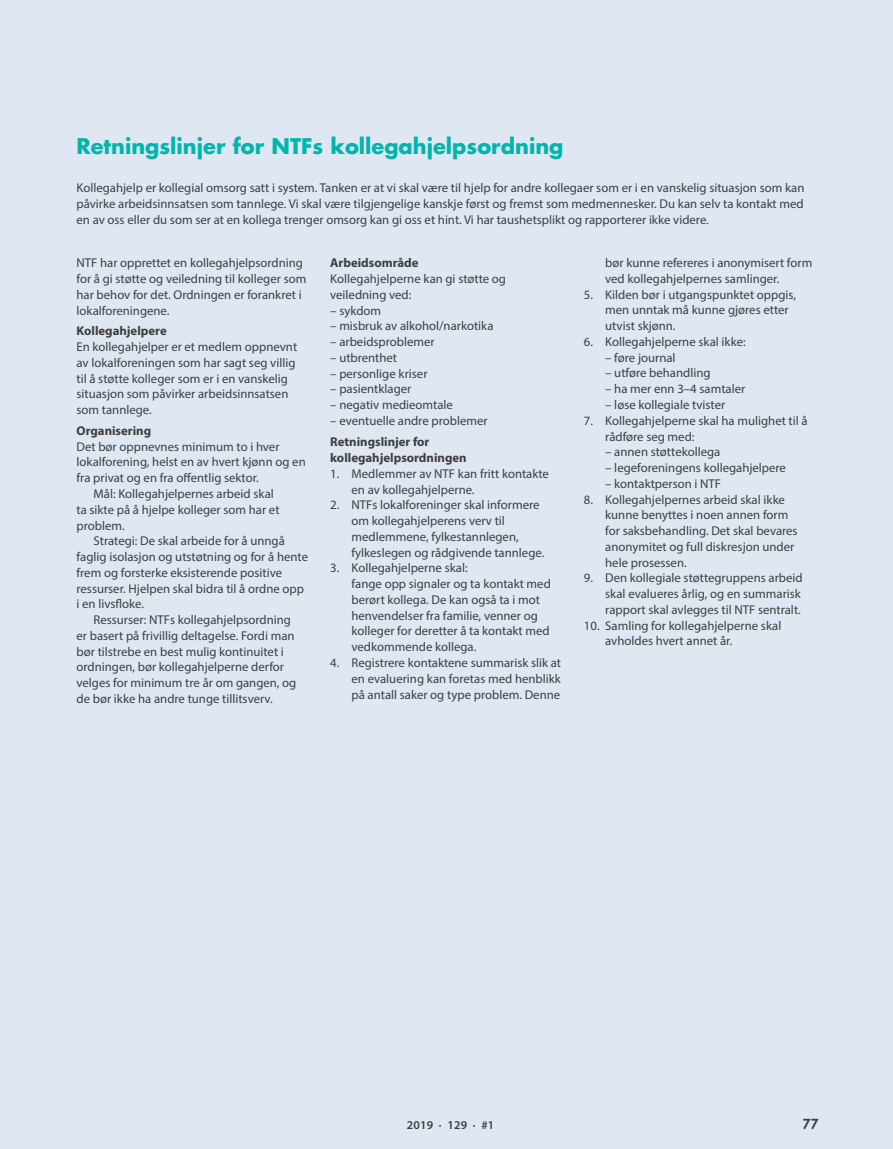
<style>
.page{position:relative;width:893px;height:1149px;background:#fff}
.page>*{position:absolute;margin:0;border:0;box-sizing:border-box;transform-origin:0 0}
.t1{font:700 21px "Futura Std";color:#00b5ae}
.t2{font:800 13.5px "Futura Std";color:#3e3e3f}
.t3{font:12.75px/15.8px "Myriad Pro";color:#3e3e3f}
.t4{font:700 12.75px/16.5px "Myriad Pro";color:#3e3e3f}
.t5{font:600 12px "Myriad Pro";letter-spacing:.02em;color:#3e3e3f}
</style>
<div class="page">
<div style="left:0;top:0;width:893px;height:1148px;background:#dee7f2"></div>
<h1 class="t1" style="left:77px;top:132px;width:488px">Retningslinjer for NTFs kollegahjelpsordning</h1>
<p class="t3" style="left:77px;top:180px;width:729px;text-align:justify">Kollegahjelp er kollegial omsorg satt i system. Tanken er at vi skal være til hjelp for andre kollegaer som er i en vanskelig situasjon som kan påvirke arbeidsinnsatsen som tannlege. Vi skal være tilgjengelige kanskje først og fremst som medmennesker. Du kan selv ta kontakt med en av oss eller du som ser at en kollega trenger omsorg kan gi oss et hint. Vi har taushetsplikt og rapporterer ikke videre.</p>
<p class="t3" style="left:77px;top:255px;width:231px">NTF har opprettet en kollegahjelpsordning for å gi støtte og veiledning til kolleger som har behov for det. Ordningen er forankret i lokalforeningene.</p>
<p class="t4" style="left:77px;top:322px;width:92px">Kollegahjelpere</p>
<p class="t3" style="left:77px;top:339px;width:222px">En kollegahjelper er et medlem oppnevnt av lokalforeningen som har sagt seg villig til å støtte kolleger som er i en vanskelig situasjon som påvirker arbeidsinnsatsen som tannlege.</p>
<p class="t4" style="left:77px;top:422px;width:76px">Organisering</p>
<p class="t3" style="left:77px;top:438px;width:204px">Det bør oppnevnes minimum to i hver</p>
<p class="t3" style="left:77px;top:454px;width:231px">lokalforening, helst en av hvert kjønn og en</p>
<p class="t3" style="left:77px;top:469px;width:184px">fra privat og en fra offentlig sektor.</p>
<p class="t3" style="left:94px;top:485px;width:182px">Mål: Kollegahjelpernes arbeid skal</p>
<p class="t3" style="left:77px;top:501px;width:205px">ta sikte på å hjelpe kolleger som har et</p>
<p class="t3" style="left:77px;top:517px;width:50px">problem.</p>
<p class="t3" style="left:94px;top:532px;width:193px">Strategi: De skal arbeide for å unngå</p>
<p class="t3" style="left:77px;top:548px;width:233px">faglig isolasjon og utstøtning og for å hente</p>
<p class="t3" style="left:77px;top:564px;width:207px">frem og forsterke eksisterende positive</p>
<p class="t3" style="left:77px;top:580px;width:229px">ressurser. Hjelpen skal bidra til å ordne opp</p>
<p class="t3" style="left:77px;top:595px;width:69px">i en livsfloke.</p>
<p class="t3" style="left:94px;top:611px;width:199px">Ressurser: NTFs kollegahjelpsordning</p>
<p class="t3" style="left:77px;top:627px;width:220px">er basert på frivillig deltagelse. Fordi man</p>
<p class="t3" style="left:77px;top:643px;width:209px">bør tilstrebe en best mulig kontinuitet i</p>
<p class="t3" style="left:77px;top:658px;width:209px">ordningen, bør kollegahjelperne derfor</p>
<p class="t3" style="left:77px;top:674px;width:221px">velges for minimum tre år om gangen, og</p>
<p class="t3" style="left:77px;top:690px;width:198px">de bør ikke ha andre tunge tillitsverv.</p>
<p class="t4" style="left:330px;top:254px;width:90px">Arbeidsområde</p>
<p class="t3" style="left:330px;top:270px;width:177px">Kollegahjelperne kan gi støtte og veiledning ved:</p>
<p class="t3" style="left:330px;top:302px;width:52px">– sykdom</p>
<p class="t3" style="left:330px;top:318px;width:165px">– misbruk av alkohol/narkotika</p>
<p class="t3" style="left:330px;top:333px;width:106px">– arbeidsproblemer</p>
<p class="t3" style="left:330px;top:349px;width:68px">– utbrenthet</p>
<p class="t3" style="left:330px;top:365px;width:99px">– personlige kriser</p>
<p class="t3" style="left:330px;top:381px;width:83px">– pasientklager</p>
<p class="t3" style="left:330px;top:396px;width:124px">– negativ medieomtale</p>
<p class="t3" style="left:330px;top:412px;width:159px">– eventuelle andre problemer</p>
<p class="t4" style="left:330px;top:432px;width:138px">Retningslinjer for kollegahjelpsordningen</p>
<p class="t3" style="left:351px;top:465px;width:199px;text-indent:-21px">1. Medlemmer av NTF kan fritt kontakte en av kollegahjelperne.</p>
<p class="t3" style="left:351px;top:497px;width:194px;text-indent:-21px">2. NTFs lokalforeninger skal informere om kollegahjelperens verv til medlemmene, fylkestannlegen, fylkeslegen og rådgivende tannlege.</p>
<p class="t3" style="left:351px;top:560px;width:201px;text-indent:-21px">3. Kollegahjelperne skal:<br>fange opp signaler og ta kontakt med berørt kollega. De kan også ta i mot henvendelser fra familie, venner og kolleger for deretter å ta kontakt med vedkommende kollega.</p>
<p class="t3" style="left:351px;top:654px;width:211px;text-align:justify;text-indent:-21px">4. Registrere kontaktene summarisk slik at en evaluering kan foretas med henblikk på antall saker og type problem. Denne</p>
<p class="t3" style="left:605px;top:255px;width:209px">bør kunne refereres i anonymisert form ved kollegahjelpernes samlinger.</p>
<p class="t3" style="left:605px;top:286px;width:192px;text-indent:-21px">5. Kilden bør i utgangspunktet oppgis, men unntak må kunne gjøres etter utvist skjønn.</p>
<p class="t3" style="left:584px;top:333px;width:163px">6. Kollegahjelperne skal ikke:</p>
<p class="t3" style="left:605px;top:349px;width:72px">– føre journal</p>
<p class="t3" style="left:605px;top:365px;width:107px">– utføre behandling</p>
<p class="t3" style="left:605px;top:381px;width:142px">– ha mer enn 3–4 samtaler</p>
<p class="t3" style="left:605px;top:396px;width:122px">– løse kollegiale tvister</p>
<p class="t3" style="left:605px;top:412px;width:204px;text-indent:-21px">7. Kollegahjelperne skal ha mulighet til å rådføre seg med:</p>
<p class="t3" style="left:605px;top:444px;width:117px">– annen støttekollega</p>
<p class="t3" style="left:605px;top:459px;width:182px">– legeforeningens kollegahjelpere</p>
<p class="t3" style="left:605px;top:475px;width:117px">– kontaktperson i NTF</p>
<p class="t3" style="left:605px;top:491px;width:194px;text-indent:-21px">8. Kollegahjelpernes arbeid skal ikke kunne benyttes i noen annen form for saksbehandling. Det skal bevares anonymitet og full diskresjon under hele prosessen.</p>
<p class="t3" style="left:605px;top:570px;width:199px;text-indent:-21px">9. Den kollegiale støttegruppens arbeid skal evalueres årlig, og en summarisk rapport skal avlegges til NTF sentralt.</p>
<p class="t3" style="left:605px;top:617px;width:178px;text-indent:-21px">10. Samling for kollegahjelperne skal avholdes hvert annet år.</p>
<p class="t5" style="left:407px;top:1117px;width:89px">2019 · 129 · #1</p>
<p class="t2" style="left:803px;top:1115px;width:17px">77</p>
</div>
